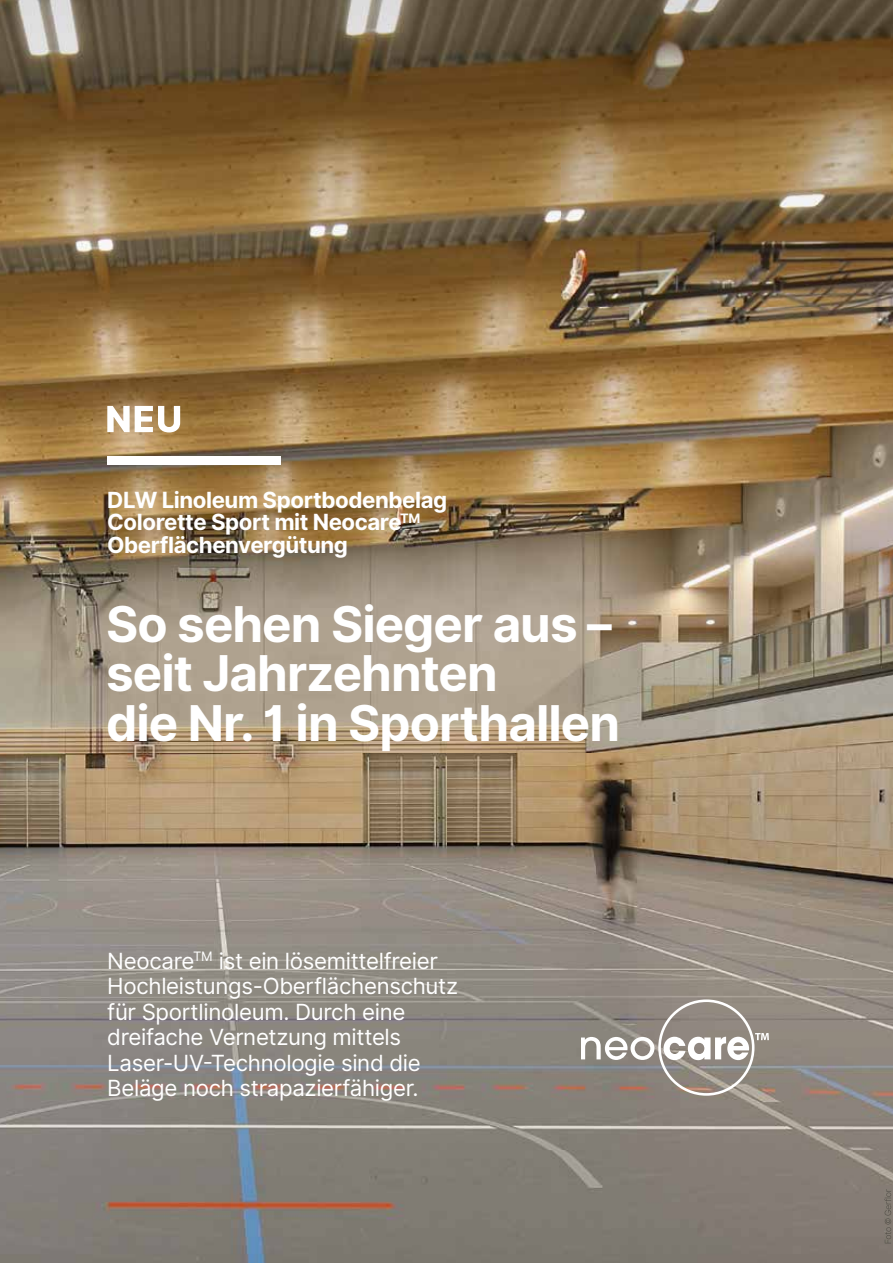
<style>
.page{position:relative;width:893px;height:1263px;background:#fff}
.page>*{position:absolute;margin:0;border:0;box-sizing:border-box;transform-origin:0 0}
.t1{font:700 49.35px/49.3px "Inter";letter-spacing:-.02em;color:#fff}
.t2{font:22.35px/25.5px "Inter";letter-spacing:-.015em;color:#fff}
.t3{font:700 22.35px/22.4px "Inter";letter-spacing:-.02em;color:#fff}
</style>
<div class="page">
<img style="left:0;top:0;width:893px;height:1263px">
<svg style="left:581px;top:999px;width:188px;height:97px;background:#9f9891"></svg>
<div style="left:107px;top:456px;width:174px;height:8px;background:#fff"></div>
<svg style="left:107px;top:406px;width:73px;height:26px"></svg>
<img style="left:884px;top:1189px;width:7px;height:54px">
<p class="t3" style="left:107px;top:489px;width:341px">DLW Linoleum Sportbodenbelag<br>Colorette Sport mit Neocare<sup>TM<br></sup>Oberflächenvergütung</p>
<h1 class="t1" style="left:106px;top:600px;width:515px">So sehen Sieger aus – seit Jahrzehnten<br>die Nr. 1 in Sporthallen</h1>
<p class="t2" style="left:107px;top:948px;width:352px">Neocare<sup>TM</sup> ist ein lösemittelfreier Hochleistungs-Oberflächenschutz für Sportlinoleum. Durch eine dreifache Vernetzung mittels Laser-UV-Technologie sind die Beläge noch strapazierfähiger.</p>
</div>
